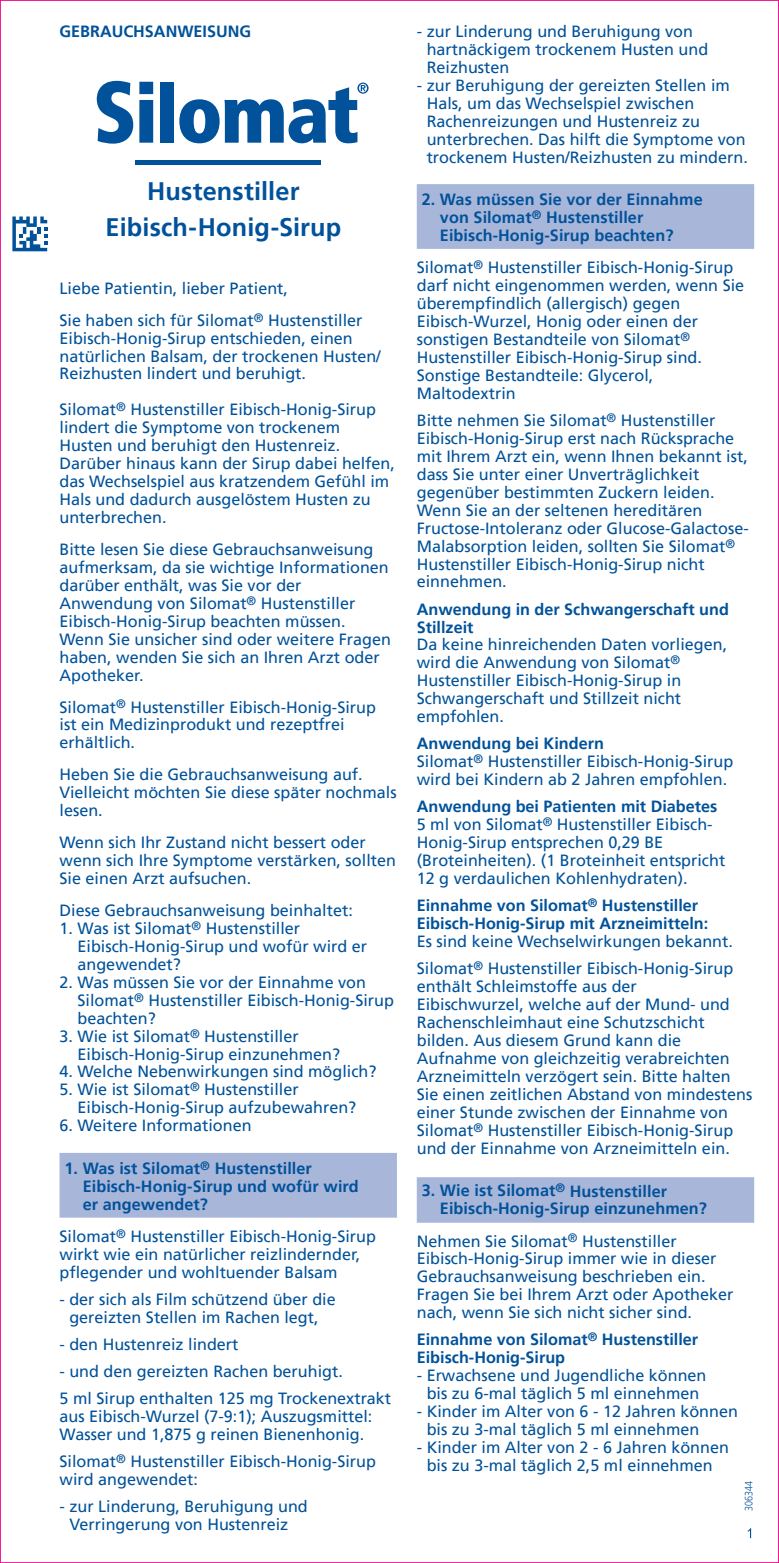
<style>
.page{position:relative;width:779px;height:1563px;background:#fff}
.page>*{position:absolute;margin:0;border:0;box-sizing:border-box;transform-origin:0 0}
.t1{font:700 25.2px/35.9px "Frutiger LT Pro";letter-spacing:.005em;color:#01529a;text-align:center}
.t2{font:16.1px/17.8px "Frutiger LT Pro";color:#01529a}
.t3{font:700 16.1px/18px "Frutiger LT Pro";letter-spacing:.005em;color:#01529a}
.t4{font:300 10.5px "Frutiger LT Pro";color:#01529a;scale:.85 1}
.s1{font-weight:700}
</style>
<div class="page">
<div style="left:60px;top:1153px;width:337px;height:64px;background:#a8b6d9"></div>
<svg style="left:97px;top:81px;width:36px;height:63px"></svg>
<svg style="left:139px;top:82px;width:14px;height:61px"></svg>
<div style="left:160px;top:82px;width:14px;height:61px;background:#01529a"></div>
<svg style="left:179px;top:83px;width:189px;height:60px"></svg>
<div style="left:135px;top:160px;width:185px;height:5px;background:#01529a"></div>
<div style="left:417px;top:184px;width:337px;height:65px;background:#a8b6d9"></div>
<div style="left:417px;top:1177px;width:337px;height:45px;background:#a8b6d9"></div>
<svg style="left:748px;top:1528px;width:3px;height:10px"></svg>
<svg style="left:12px;top:216px;width:35px;height:35px"></svg>
<p class="t3" style="left:60px;top:22px;width:193px">GEBRAUCHSANWEISUNG</p>
<h1 class="t1" style="left:106px;top:173px;width:237px">Hustenstiller<br>Eibisch-Honig-Sirup</h1>
<p class="t2" style="left:60px;top:272px;width:304px;line-height:32px">Liebe Patientin, lieber Patient,<br>Sie haben sich für Silomat<sup>®</sup> Hustenstiller</p>
<p class="t2" style="left:60px;top:329px;width:323px">Eibisch-Honig-Sirup entschieden, einen natürlichen Balsam, der trockenen Husten/<br>Reizhusten lindert und beruhigt.</p>
<p class="t2" style="left:60px;top:401px;width:337px">Silomat<sup>®</sup> Hustenstiller Eibisch-Honig-Sirup lindert die Symptome von trockenem Husten und beruhigt den Hustenreiz.<br>Darüber hinaus kann der Sirup dabei helfen, das Wechselspiel aus kratzendem Gefühl im Hals und dadurch ausgelöstem Husten zu unterbrechen.</p>
<p class="t2" style="left:60px;top:540px;width:333px">Bitte lesen Sie diese Gebrauchsanweisung aufmerksam, da sie wichtige Informationen darüber enthält, was Sie vor der Anwendung von Silomat<sup>®</sup> Hustenstiller Eibisch-Honig-Sirup beachten müssen.<br>Wenn Sie unsicher sind oder weitere Fragen haben, wenden Sie sich an Ihren Arzt oder Apotheker.</p>
<p class="t2" style="left:60px;top:698px;width:318px">Silomat<sup>®</sup> Hustenstiller Eibisch-Honig-Sirup ist ein Medizinprodukt und rezeptfrei erhältlich.</p>
<p class="t2" style="left:60px;top:766px;width:339px">Heben Sie die Gebrauchsanweisung auf.<br>Vielleicht möchten Sie diese später nochmals lesen.</p>
<p class="t2" style="left:60px;top:834px;width:338px">Wenn sich Ihr Zustand nicht bessert oder wenn sich Ihre Symptome verstärken, sollten<br>Sie einen Arzt aufsuchen.</p>
<p class="t2" style="left:60px;top:901px;width:295px">Diese Gebrauchsanweisung beinhaltet:</p>
<p class="t2" style="left:78px;top:919px;width:291px;text-indent:-18px">1. Was ist Silomat<sup>®</sup> Hustenstiller<br>Eibisch-Honig-Sirup und wofür wird er angewendet?</p>
<p class="t2" style="left:78px;top:973px;width:318px;text-indent:-18px">2. Was müssen Sie vor der Einnahme von<br>Silomat<sup>®</sup> Hustenstiller Eibisch-Honig-Sirup beachten?</p>
<p class="t2" style="left:78px;top:1027px;width:264px;text-indent:-18px">3. Wie ist Silomat<sup>®</sup> Hustenstiller<br>Eibisch-Honig-Sirup einzunehmen?</p>
<p class="t2" style="left:60px;top:1063px;width:319px">4. Welche Nebenwirkungen sind möglich?</p>
<p class="t2" style="left:78px;top:1081px;width:280px;text-indent:-18px">5. Wie ist Silomat<sup>®</sup> Hustenstiller<br>Eibisch-Honig-Sirup aufzubewahren?</p>
<p class="t2" style="left:60px;top:1117px;width:194px">6. Weitere Informationen</p>
<p class="t3" style="left:83px;top:1159px;width:277px;text-indent:-18px">1. Was ist Silomat<sup>®</sup> Hustenstiller<br>Eibisch-Honig-Sirup und wofür wird er angewendet?</p>
<p class="t2" style="left:60px;top:1227px;width:318px">Silomat<sup>®</sup> Hustenstiller Eibisch-Honig-Sirup wirkt wie ein natürlicher reizlindernder, pflegender und wohltuender Balsam</p>
<p class="t2" style="left:60px;top:1290px;width:278px;text-align:center">- der sich als Film schützend über die gereizten Stellen im Rachen legt,</p>
<p class="t2" style="left:60px;top:1335px;width:181px">- den Hustenreiz lindert</p>
<p class="t2" style="left:60px;top:1358px;width:333px;line-height:27.1px">- und den gereizten Rachen beruhigt.<br>5 ml Sirup enthalten 125 mg Trockenextrakt</p>
<p class="t2" style="left:60px;top:1408px;width:314px">aus Eibisch-Wurzel (7-9:1); Auszugsmittel:<br>Wasser und 1,875 g reinen Bienenhonig.</p>
<p class="t2" style="left:60px;top:1453px;width:318px">Silomat<sup>®</sup> Hustenstiller Eibisch-Honig-Sirup wird angewendet:</p>
<p class="t2" style="left:60px;top:1498px;width:250px;text-align:center">- zur Linderung, Beruhigung und<br>Verringerung von Hustenreiz</p>
<p class="t2" style="left:427px;top:23px;width:283px;text-indent:-10px">- zur Linderung und Beruhigung von hartnäckigem trockenem Husten und<br>Reizhusten</p>
<p class="t2" style="left:427px;top:76px;width:323px;text-indent:-10px">- zur Beruhigung der gereizten Stellen im Hals, um das Wechselspiel zwischen Rachenreizungen und Hustenreiz zu unterbrechen. Das hilft die Symptome von trockenem Husten/Reizhusten zu mindern.</p>
<p class="t3" style="left:440px;top:191px;width:264px;text-indent:-18px">2. Was müssen Sie vor der Einnahme von Silomat<sup>®</sup> Hustenstiller<br>Eibisch-Honig-Sirup beachten?</p>
<p class="t2" style="left:417px;top:259px;width:329px">Silomat<sup>®</sup> Hustenstiller Eibisch-Honig-Sirup darf nicht eingenommen werden, wenn Sie überempfindlich (allergisch) gegen Eibisch-Wurzel, Honig oder einen der sonstigen Bestandteile von Silomat<sup>® </sup>Hustenstiller Eibisch-Honig-Sirup sind.<br>Sonstige Bestandteile: Glycerol, Maltodextrin</p>
<p class="t2" style="left:417px;top:411px;width:333px">Bitte nehmen Sie Silomat<sup>®</sup> Hustenstiller Eibisch-Honig-Sirup erst nach Rücksprache mit Ihrem Arzt ein, wenn Ihnen bekannt ist, dass Sie unter einer Unverträglichkeit gegenüber bestimmten Zuckern leiden.<br>Wenn Sie an der seltenen hereditären Fructose-Intoleranz oder Glucose-Galactose-Malabsorption leiden, sollten Sie Silomat<sup>® </sup>Hustenstiller Eibisch-Honig-Sirup nicht einnehmen.</p>
<p class="t3" style="left:417px;top:600px;width:314px">Anwendung in der Schwangerschaft und<br>Stillzeit</p>
<p class="t2" style="left:417px;top:636px;width:312px">Da keine hinreichenden Daten vorliegen, wird die Anwendung von Silomat<sup>®<br></sup>Hustenstiller Eibisch-Honig-Sirup in<br>Schwangerschaft und Stillzeit nicht empfohlen.</p>
<p class="t2" style="left:417px;top:735px;width:318px"><span class="s1">Anwendung bei Kindern<br></span>Silomat<sup>®</sup> Hustenstiller Eibisch-Honig-Sirup wird bei Kindern ab 2 Jahren empfohlen.</p>
<p class="t2" style="left:417px;top:798px;width:310px"><span class="s1">Anwendung bei Patienten mit Diabetes </span>5 ml von Silomat<sup>®</sup> Hustenstiller Eibisch-Honig-Sirup entsprechen 0,29 BE (Broteinheiten). (1 Broteinheit entspricht 12 g verdaulichen Kohlenhydraten).</p>
<p class="t3" style="left:417px;top:897px;width:293px">Einnahme von Silomat<sup>®</sup> Hustenstiller<br>Eibisch-Honig-Sirup mit Arzneimitteln:</p>
<p class="t2" style="left:417px;top:928px;width:318px;line-height:27.1px">Es sind keine Wechselwirkungen bekannt.<br>Silomat<sup>®</sup> Hustenstiller Eibisch-Honig-Sirup</p>
<p class="t2" style="left:417px;top:977px;width:337px">enthält Schleimstoffe aus der<br>Eibischwurzel, welche auf der Mund- und Rachenschleimhaut eine Schutzschicht bilden. Aus diesem Grund kann die Aufnahme von gleichzeitig verabreichten Arzneimitteln verzögert sein. Bitte halten Sie einen zeitlichen Abstand von mindestens einer Stunde zwischen der Einnahme von Silomat<sup>®</sup> Hustenstiller Eibisch-Honig-Sirup und der Einnahme von Arzneimitteln ein.</p>
<p class="t3" style="left:440px;top:1182px;width:268px;text-indent:-18px">3. Wie ist Silomat<sup>®</sup> Hustenstiller<br>Eibisch-Honig-Sirup einzunehmen?</p>
<p class="t2" style="left:417px;top:1232px;width:318px">Nehmen Sie Silomat<sup>®</sup> Hustenstiller Eibisch-Honig-Sirup immer wie in dieser Gebrauchsanweisung beschrieben ein.<br>Fragen Sie bei Ihrem Arzt oder Apotheker nach, wenn Sie sich nicht sicher sind.</p>
<p class="t3" style="left:417px;top:1331px;width:283px">Einnahme von Silomat<sup>®</sup> Hustenstiller<br>Eibisch-Honig-Sirup</p>
<p class="t2" style="left:417px;top:1367px;width:291px;text-align:center">- Erwachsene und Jugendliche können bis zu 6-mal täglich 5 ml einnehmen</p>
<p class="t2" style="left:427px;top:1402px;width:313px;text-indent:-10px">- Kinder im Alter von 6 - 12 Jahren können bis zu 3-mal täglich 5 ml einnehmen</p>
<p class="t2" style="left:417px;top:1438px;width:314px;text-align:center">- Kinder im Alter von 2 - 6 Jahren können bis zu 3-mal täglich 2,5 ml einnehmen</p>
<p class="t4" style="left:742px;top:1510px;width:37px;rotate:-90deg">306344</p>
</div>
